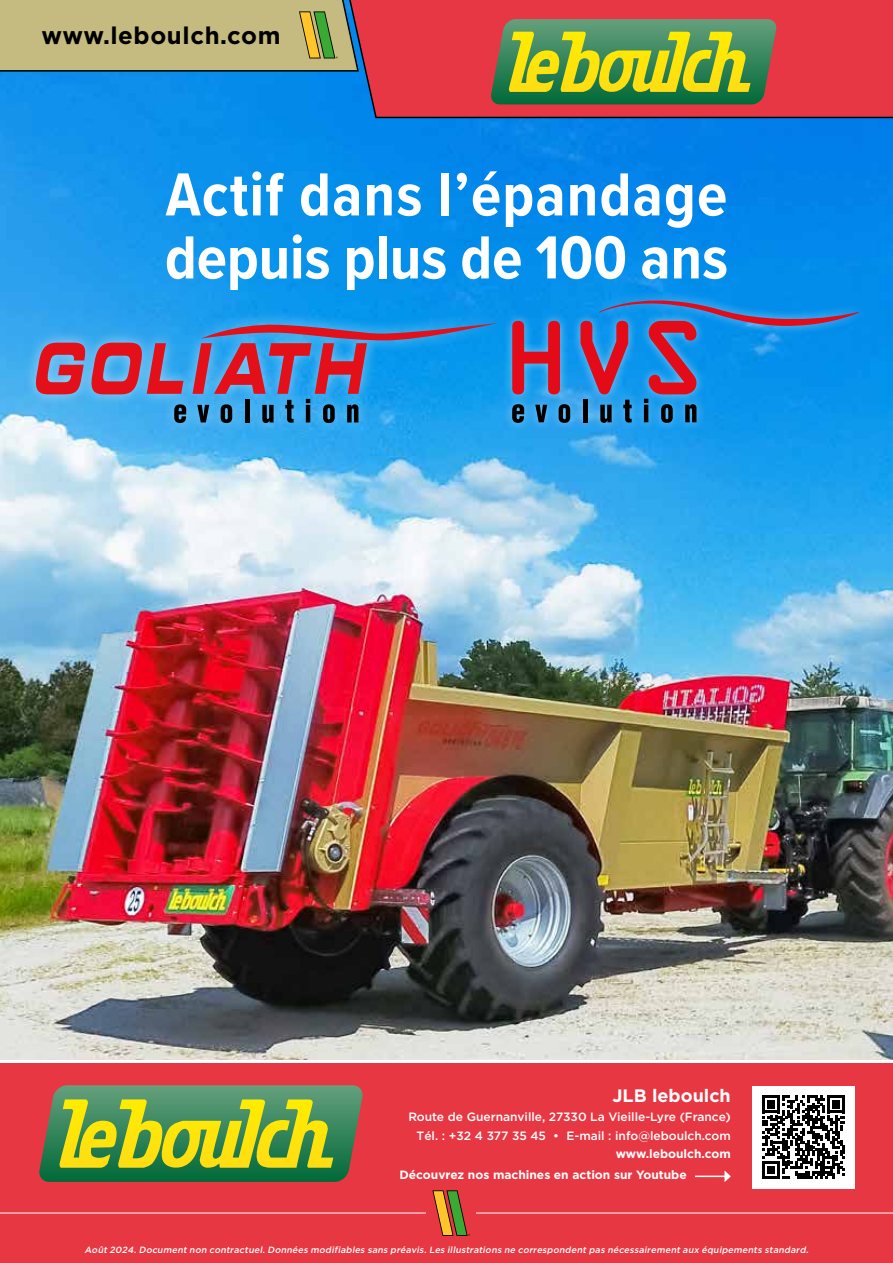
<style>
.page{position:relative;width:893px;height:1263px;background:#fff}
.page>*{position:absolute;margin:0;border:0;box-sizing:border-box;transform-origin:0 0}
.t1{font:700 63px/63px "Proxima Nova Cond";letter-spacing:.02em;color:#fff}
.t2{font:700 24px "Gotham";letter-spacing:.025em;color:#000}
.t3{font:700 18px "Gotham";color:#fff}
.t4{font:500 12px/18.6px "Gotham";color:#fff;text-align:right}
.t5{font:700 12px/20.5px "Gotham";color:#fff}
.t6{font:italic 500 9px "Gotham";color:#fff}
</style>
<div class="page">
<img style="left:0;top:73px;width:893px;height:986px">
<div style="left:0;top:1063px;width:893px;height:200px;background:#e73743"></div>
<svg style="left:39px;top:1085px;width:324px;height:97px"></svg>
<hr style="left:0;top:1212px;width:893px;height:1px;background:#fff">
<div style="left:426px;top:1186px;width:49px;height:53px;background:#e73743"></div>
<svg style="left:432px;top:1190px;width:38px;height:46px"></svg>
<div style="left:23px;top:310px;width:483px;height:126px;background:#fff;opacity:.5"></div>
<svg style="left:174px;top:404px;width:12px;height:19px"></svg>
<svg style="left:34px;top:343px;width:149px;height:51px"></svg>
<svg style="left:193px;top:323px;width:305px;height:100px"></svg>
<div style="left:502px;top:290px;width:365px;height:142px;background:#fff;opacity:.5"></div>
<svg style="left:512px;top:404px;width:12px;height:19px"></svg>
<svg style="left:535px;top:405px;width:12px;height:17px"></svg>
<svg style="left:559px;top:404px;width:11px;height:19px"></svg>
<svg style="left:512px;top:319px;width:49px;height:77px"></svg>
<svg style="left:579px;top:299px;width:280px;height:124px"></svg>
<div style="left:753px;top:1086px;width:102px;height:102px;background:#fff"></div>
<svg style="left:762px;top:1096px;width:83px;height:82px"></svg>
<svg style="left:342px;top:0;width:551px;height:119px"></svg>
<svg style="left:0;top:0;width:360px;height:73px"></svg>
<svg style="left:490px;top:19px;width:287px;height:85px"></svg>
<hr style="left:695px;top:1175px;width:30px;height:2px;background:#fff">
<svg style="left:724px;top:1170px;width:7px;height:12px"></svg>
<h2 class="t2" style="left:41px;top:21px;width:241px">www.leboulch.com</h2>
<h1 class="t1" style="left:165px;top:162px;width:565px">Actif dans l’épandage depuis plus de 100 ans</h1>
<h3 class="t3" style="left:612px;top:1085px;width:120px">JLB leboulch</h3>
<h3 class="t4" style="left:408px;top:1107px;width:324px">Route de Guernanville, 27330 La Vieille-Lyre (France)<br>Tél. : +32 4 377 35 45 • E-mail : info@leboulch.com</h3>
<h3 class="t5" style="left:400px;top:1143px;width:333px;text-indent:216px">www.leboulch.com<br>Découvrez nos machines en action sur Youtube</h3>
<p class="t6" style="left:85px;top:1244px;width:727px">Août 2024. Document non contractuel. Données modifiables sans préavis. Les illustrations ne correspondent pas nécessairement aux équipements standard.</p>
</div>
